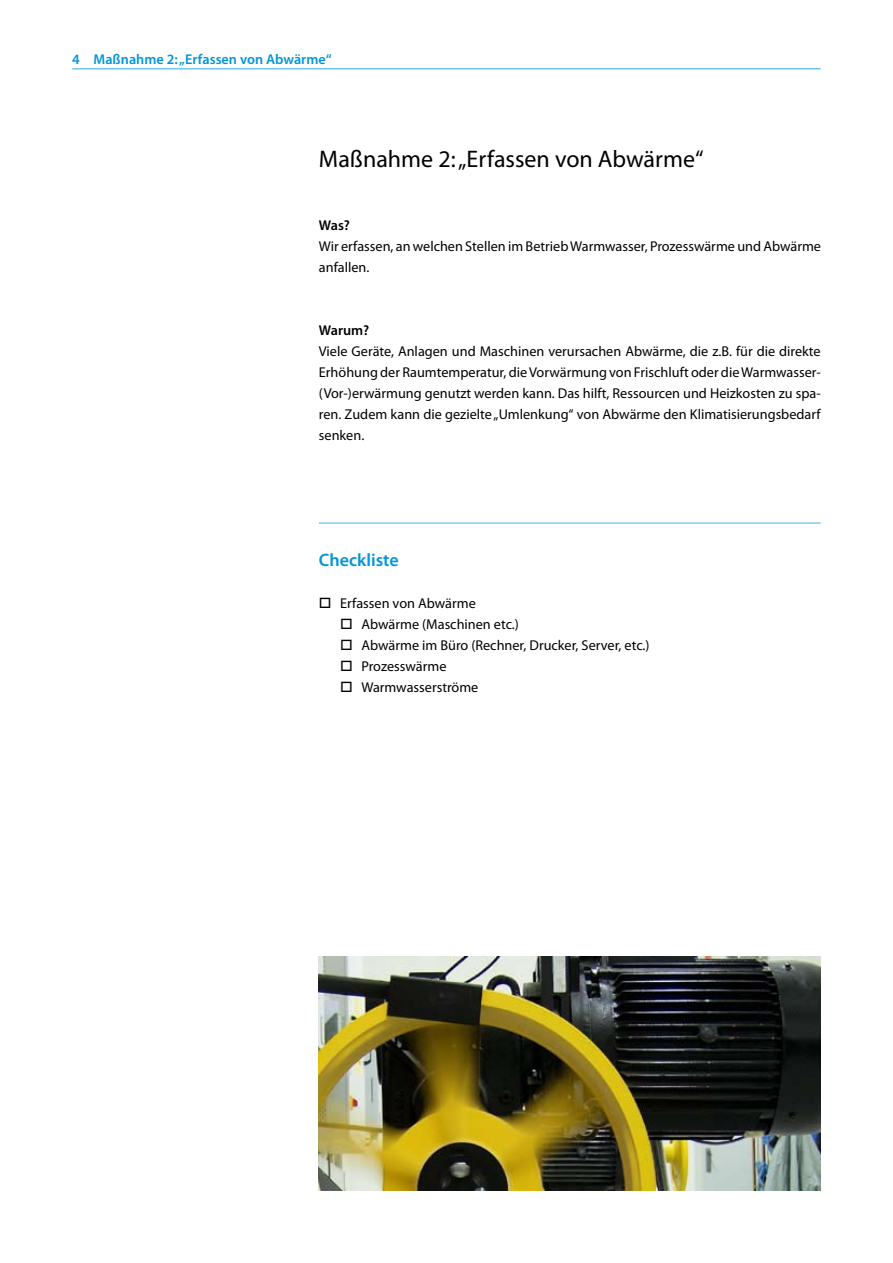
<style>
.page{position:relative;width:893px;height:1263px;background:#fff}
.page>*{position:absolute;margin:0;border:0;box-sizing:border-box;transform-origin:0 0}
.t1{font:24px "Myriad Pro";color:#000}
.t2{font:600 18px "Myriad Pro";color:#0095da}
.t3{font:14.25px/21px "Myriad Pro";color:#000}
.t4{font:600 14.25px "Myriad Pro";color:#0095da}
.t5{font:600 14.25px "Myriad Pro";color:#000}
</style>
<div class="page">
<hr style="left:72px;top:68px;width:749px;height:2px;background:#73c5eb">
<hr style="left:319px;top:522px;width:502px;height:2px;background:#80caed">
<img style="left:319px;top:957px;width:502px;height:234px">
<p class="t4" style="left:72px;top:50px;width:9px">4</p>
<p class="t4" style="left:94px;top:50px;width:240px">Maßnahme 2: „Erfassen von Abwärme“</p>
<h1 class="t1" style="left:319px;top:144px;width:386px">Maßnahme 2: „Erfassen von Abwärme“</h1>
<p class="t5" style="left:319px;top:216px;width:33px">Was?</p>
<p class="t3" style="left:319px;top:235px;width:504px">Wir erfassen, an welchen Stellen im Betrieb Warmwasser, Prozesswärme und Abwärme anfallen.</p>
<p class="t5" style="left:319px;top:321px;width:52px">Warum?</p>
<p class="t3" style="left:319px;top:340px;width:503px;text-align:justify">Viele Geräte, Anlagen und Maschinen verursachen Abwärme, die z.B. für die direkte Erhöhung der Raumtemperatur, die Vorwärmung von Frischluft oder die Warmwasser-(Vor-)erwärmung genutzt werden kann. Das hilft, Ressourcen und Heizkosten zu spa&shy;ren. Zudem kann die gezielte „Umlenkung“ von Abwärme den Klimatisierungsbedarf senken.</p>
<p class="t2" style="left:319px;top:549px;width:81px">Checkliste</p>
<p class="t3" style="left:319px;top:593px;width:158px">□ Erfassen von Abwärme</p>
<p class="t3" style="left:340px;top:614px;width:180px">□ Abwärme (Maschinen etc.)</p>
<p class="t3" style="left:340px;top:635px;width:311px">□ Abwärme im Büro (Rechner, Drucker, Server, etc.)</p>
<p class="t3" style="left:340px;top:656px;width:108px">□ Prozesswärme</p>
<p class="t3" style="left:340px;top:677px;width:140px">□ Warmwasserströme</p>
</div>
